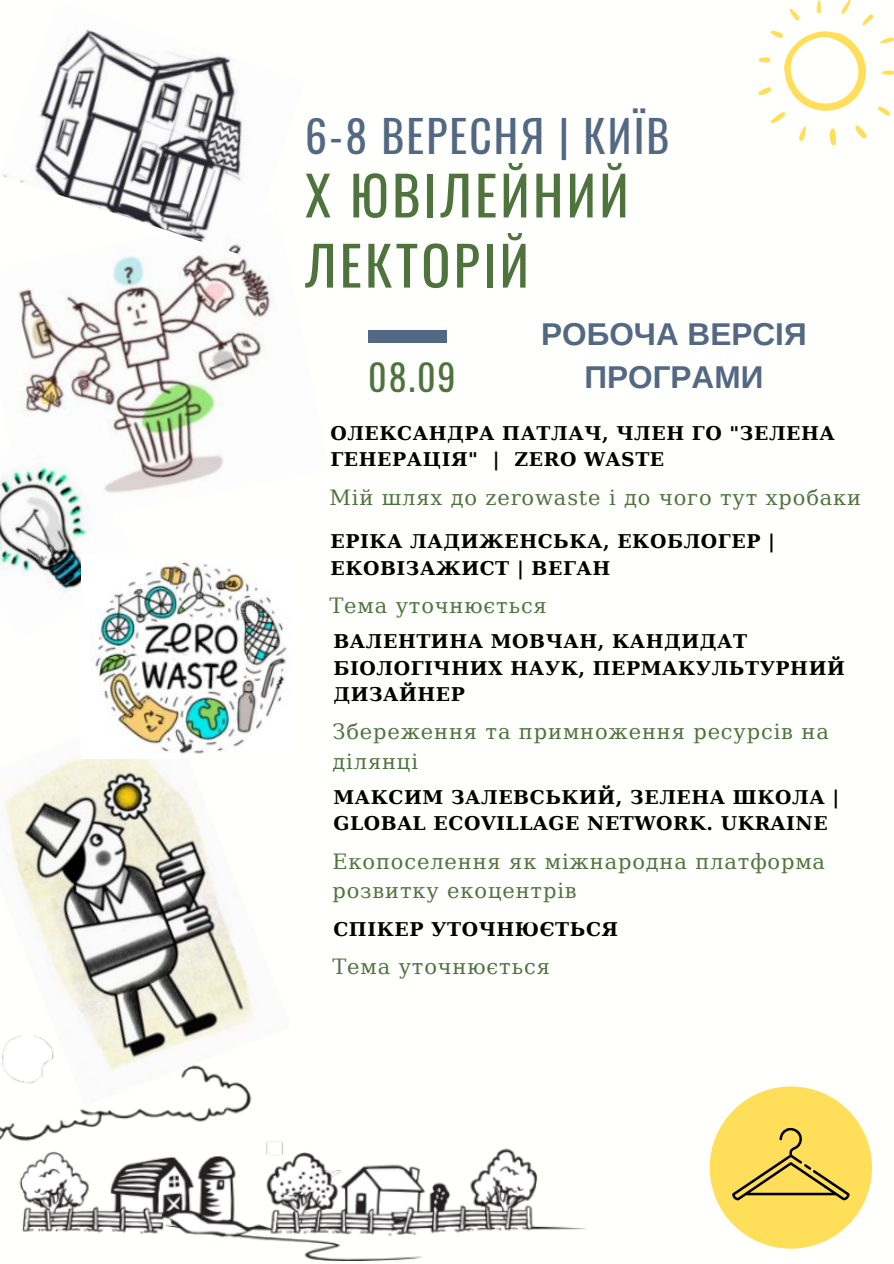
<style>
.page{position:relative;width:894px;height:1264px;background:#fff}
.page>*{position:absolute;margin:0;border:0;box-sizing:border-box;transform-origin:0 0}
.t1{font:54px/70.1px "Oswald";letter-spacing:.06em;color:#4f733d}
.t2{font:43.5px "Oswald";letter-spacing:.05em;color:#536882}
.t3{font:36px "Oswald";color:#4f733d}
.t4{font:700 31.5px/43.8px "Arimo";color:#536882;text-align:center}
.t5{font:21px/29.7px "DejaVu Serif";letter-spacing:.04em;color:#4f733d}
.t6{font:700 18.9px/26.1px "DejaVu Serif";letter-spacing:.03em;color:#000}
</style>
<div class="page">
<img style="left:4px;top:758px;width:250px;height:277px">
<img style="left:16px;top:257px;width:255px;height:233px">
<img style="left:3px;top:29px;width:240px;height:228px">
<div style="left:368px;top:330px;width:79px;height:13px;background:#536882"></div>
<svg style="left:758px;top:0;width:135px;height:145px"></svg>
<img style="left:0;top:423px;width:143px;height:170px">
<img style="left:82px;top:554px;width:205px;height:200px">
<img style="left:0;top:1035px;width:587px;height:224px">
<div style="left:709px;top:1086px;width:162px;height:162px;background:#ffde59;border-radius:50%"></div>
<svg style="left:732px;top:1127px;width:117px;height:74px"></svg>
<h2 class="t2" style="left:305px;top:102px;width:366px">6-8 ВЕРЕСНЯ | КИЇВ</h2>
<h1 class="t1" style="left:305px;top:158px;width:325px">Х ЮВІЛЕЙНИЙ<br>ЛЕКТОРІЙ</h1>
<h3 class="t3" style="left:368px;top:349px;width:89px">08.09</h3>
<h3 class="t4" style="left:541px;top:312px;width:267px">РОБОЧА ВЕРСІЯ<br>ПРОГРАМИ</h3>
<p class="t6" style="left:330px;top:420px;width:506px">ОЛЕКСАНДРА ПАТЛАЧ, ЧЛЕН ГО "ЗЕЛЕНА<br>ГЕНЕРАЦІЯ" | ZERO WASTE</p>
<p class="t5" style="left:329px;top:482px;width:533px">Мій шлях до zerowaste і до чого тут хробаки</p>
<p class="t6" style="left:330px;top:528px;width:446px">ЕРІКА ЛАДИЖЕНСЬКА, ЕКОБЛОГЕР |<br>ЕКОВІЗАЖИСТ | ВЕГАН</p>
<p class="t5" style="left:329px;top:590px;width:219px">Тема уточнюється</p>
<p class="t6" style="left:333px;top:628px;width:513px">ВАЛЕНТИНА МОВЧАН, КАНДИДАТ<br>БІОЛОГІЧНИХ НАУК, ПЕРМАКУЛЬТУРНИЙ<br>ДИЗАЙНЕР</p>
<p class="t5" style="left:332px;top:716px;width:498px">Збереження та примноження ресурсів на ділянці</p>
<p class="t6" style="left:333px;top:784px;width:507px">МАКСИМ ЗАЛЕВСЬКИЙ, ЗЕЛЕНА ШКОЛА |<br>GLOBAL ECOVILLAGE NETWORK. UKRAINE</p>
<p class="t5" style="left:332px;top:846px;width:494px">Екопоселення як міжнародна платформа розвитку екоцентрів</p>
<p class="t6" style="left:333px;top:916px;width:286px">СПІКЕР УТОЧНЮЄТЬСЯ</p>
<p class="t5" style="left:332px;top:951px;width:219px">Тема уточнюється</p>
</div>
